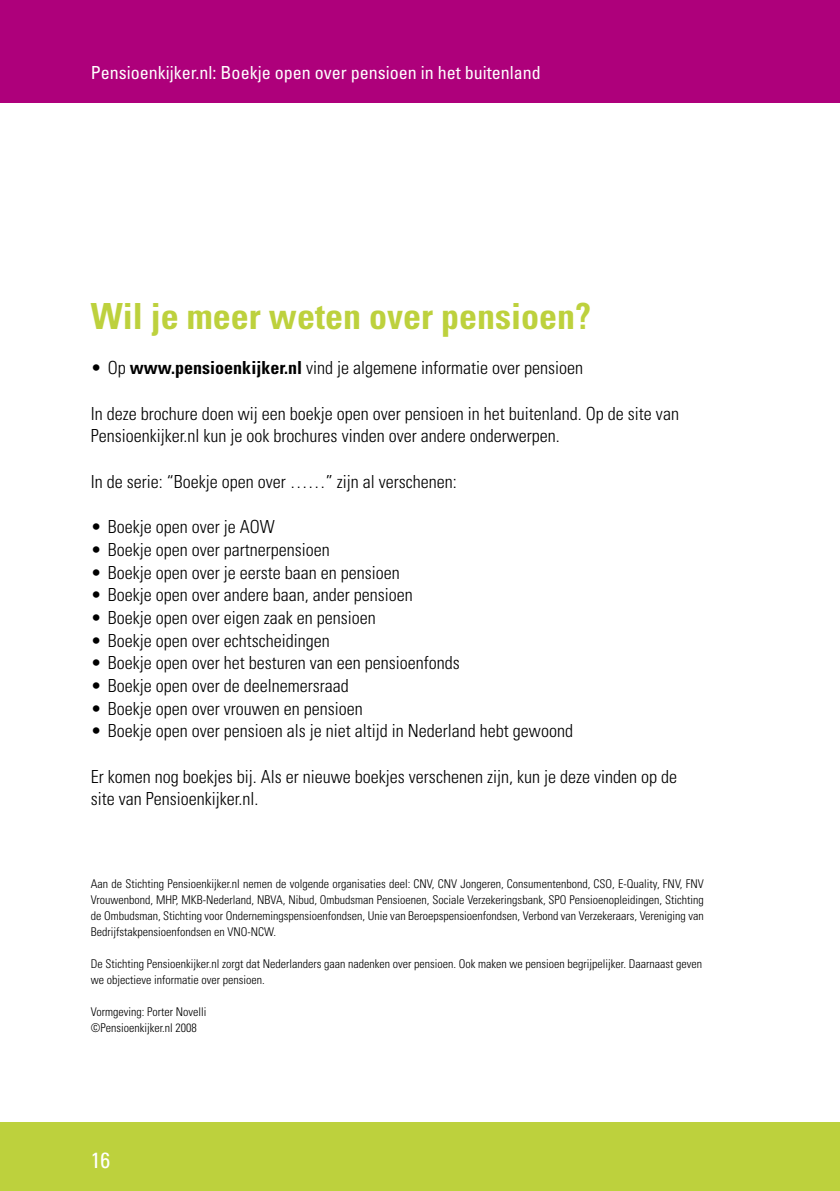
<style>
.page{position:relative;width:840px;height:1191px;background:#fff}
.page>*{position:absolute;margin:0;border:0;box-sizing:border-box;transform-origin:0 0}
.t1{font:700 condensed 36px "Univers";color:#bdd13d}
.t2{font:condensed 22px "Univers";color:#fff}
.t3{font:300 condensed 18px/22.6px "Univers";color:#000}
.t4{font:condensed 18px "Univers";color:#fff}
.t5{font:300 condensed 12px/16px "Univers";color:#000}
.s1{font-weight:700}
</style>
<div class="page">
<div style="left:0;top:1123px;width:839px;height:68px;background:#bdd13d"></div>
<div style="left:0;top:0;width:839px;height:102px;background:#ae007b"></div>
<p class="t4" style="left:91px;top:62px;width:451px">Pensioenkijker.nl: Boekje open over pensioen in het buitenland</p>
<h1 class="t1" style="left:91px;top:294px;width:501px">Wil je meer weten over pensioen?</h1>
<p class="t3" style="left:91px;top:357px;width:493px">• Op <span class="s1">www.pensioenkijker.nl</span> vind je algemene informatie over pensioen</p>
<p class="t3" style="left:91px;top:402px;width:589px">In deze brochure doen wij een boekje open over pensioen in het buitenland. Op de site van<br>Pensioenkijker.nl kun je ook brochures vinden over andere onderwerpen.</p>
<p class="t3" style="left:91px;top:470px;width:367px">In de serie: “Boekje open over ……” zijn al verschenen:</p>
<p class="t3" style="left:91px;top:515px;width:185px">• Boekje open over je AOW</p>
<p class="t3" style="left:91px;top:538px;width:240px">• Boekje open over partnerpensioen</p>
<p class="t3" style="left:91px;top:561px;width:310px">• Boekje open over je eerste baan en pensioen</p>
<p class="t3" style="left:91px;top:583px;width:323px">• Boekje open over andere baan, ander pensioen</p>
<p class="t3" style="left:91px;top:606px;width:286px">• Boekje open over eigen zaak en pensioen</p>
<p class="t3" style="left:91px;top:629px;width:240px">• Boekje open over echtscheidingen</p>
<p class="t3" style="left:91px;top:651px;width:370px">• Boekje open over het besturen van een pensioenfonds</p>
<p class="t3" style="left:91px;top:674px;width:259px">• Boekje open over de deelnemersraad</p>
<p class="t3" style="left:91px;top:697px;width:273px">• Boekje open over vrouwen en pensioen</p>
<p class="t3" style="left:91px;top:719px;width:483px">• Boekje open over pensioen als je niet altijd in Nederland hebt gewoond</p>
<p class="t3" style="left:91px;top:765px;width:587px">Er komen nog boekjes bij. Als er nieuwe boekjes verschenen zijn, kun je deze vinden op de site van Pensioenkijker.nl.</p>
<p class="t5" style="left:91px;top:876px;width:614px;text-align:justify">Aan de Stichting Pensioenkijker.nl nemen de volgende organisaties deel: CNV, CNV Jongeren, Consumentenbond, CSO, E-Quality, FNV, FNV Vrouwenbond, MHP, MKB-Nederland, NBVA, Nibud, Ombudsman Pensioenen, Sociale Verzekeringsbank, SPO Pensioenopleidingen, Stichting de Ombudsman, Stichting voor Ondernemingspensioenfondsen, Unie van Beroepspensioenfondsen, Verbond van Verzekeraars, Vereniging van Bedrijfstakpensioenfondsen en VNO-NCW.</p>
<p class="t5" style="left:91px;top:955px;width:612px">De Stichting Pensioenkijker.nl zorgt dat Nederlanders gaan nadenken over pensioen. Ook maken we pensioen begrijpelijker. Daarnaast geven we objectieve informatie over pensioen.</p>
<p class="t5" style="left:91px;top:1003px;width:117px">Vormgeving: Porter Novelli ©Pensioenkijker.nl 2008</p>
<p class="t2" style="left:91px;top:1146px;width:21px">16</p>
</div>
